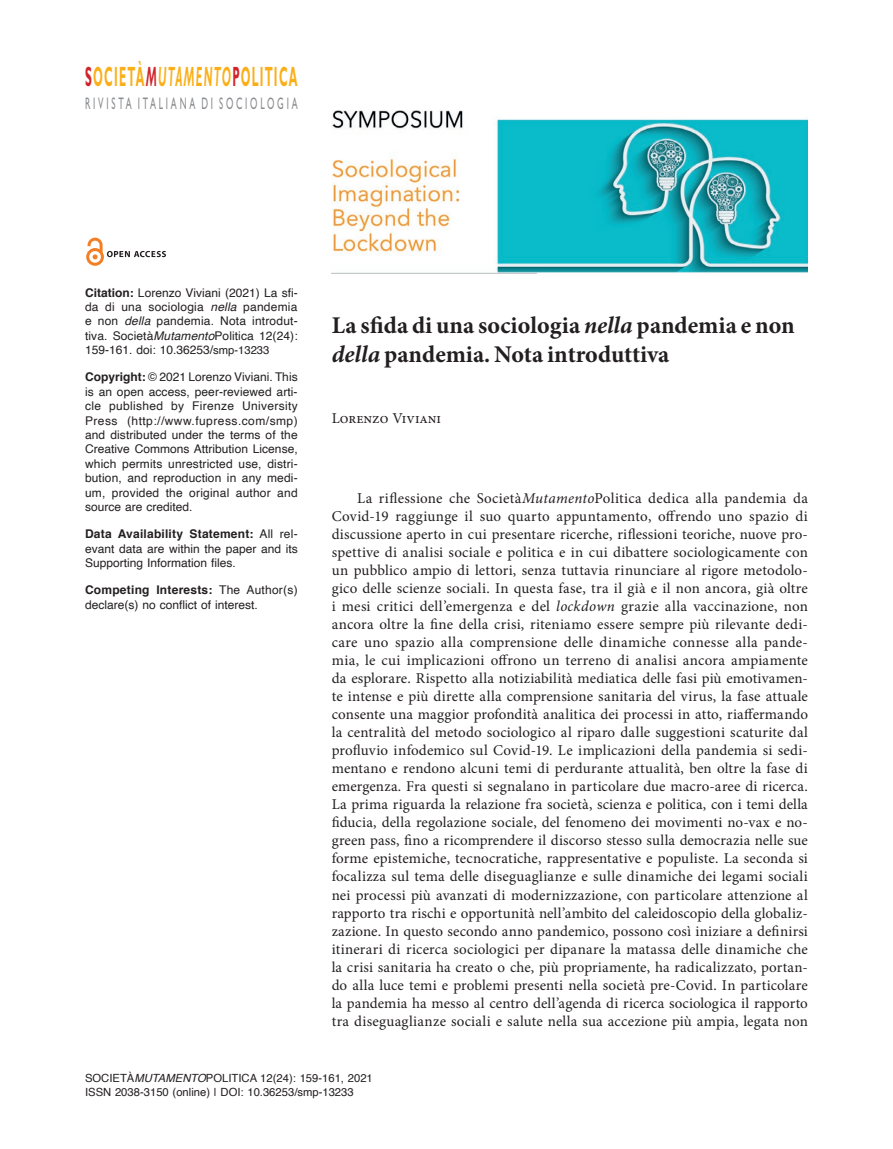
<style>
.page{position:relative;width:893px;height:1149px;background:#fff}
.page>*{position:absolute;margin:0;border:0;box-sizing:border-box;transform-origin:0 0}
.t1{font:700 27.9px "Gill Sans Std";letter-spacing:.11em;color:#faaf18;scale:.4 1}
.t2{font:700 24px/28.8px "Minion Pro";color:#231f20}
.t3{font:16.8px "Gill Sans Std";letter-spacing:.31em;color:#8a8c8f;scale:.53 1}
.t4{font:15px/18px "Minion Pro";letter-spacing:.01em;color:#231f20;text-align:justify}
.t5{font:12px/14.4px "Helvetica";color:#231f20;text-align:justify}
.t6{font:11.25px/14px "Helvetica";color:#231f20}
.s1{color:#d1232a}
.s2{font-style:italic;color:#d1232a}
.s3{font-style:italic}
.s4{font-weight:700}
.s5{font-size:11.25px}
</style>
<div class="page">
<svg style="left:86px;top:237px;width:80px;height:29px"></svg>
<img style="left:332px;top:111px;width:476px;height:162px">
<h1 class="t1" style="left:85px;top:60px;width:533px"><span class="s1">S</span>OCIETÀ<span class="s2">M</span><span class="s3">UTAMENTO</span><span class="s1">P</span>OLITICA</h1>
<p class="t3" style="left:85px;top:93px;width:403px">RIVISTA ITALIANA DI SOCIOLOGIA</p>
<p class="t5" style="left:85px;top:285px;width:214px"><span class="s4">Citation:</span> Lorenzo Viviani (2021) La sfi&shy;da di una sociologia <span class="s3">nella</span> pandemia e non <span class="s3">della</span> pandemia. Nota introdut&shy;tiva. Società<span class="s3">Mutamento</span>Politica 12(24):<br>159-161. doi: 10.36253/<span class="s5">smp-13233</span></p>
<p class="t5" style="left:85px;top:370px;width:214px"><span class="s4">Copyright:</span> © 2021 Lorenzo Viviani. This is an open access, peer-reviewed arti&shy;cle published by Firenze University Press (http://www.fupress.com/smp) and distributed under the terms of the Creative Commons Attribution License, which permits unrestricted use, distri&shy;bution, and reproduction in any medi&shy;um, provided the original author and source are credited.</p>
<p class="t5" style="left:85px;top:527px;width:214px"><span class="s4">Data Availability Statement:</span> All rel&shy;evant data are within the paper and its Supporting Information files.</p>
<p class="t5" style="left:85px;top:583px;width:214px"><span class="s4">Competing Interests:</span> The Author(s) declare(s) no conflict of interest.</p>
<h2 class="t2" style="left:332px;top:311px;width:465px">La sfida di una sociologia <span class="s3">nella</span> pandemia e non <span class="s3">della</span> pandemia. Nota introduttiva</h2>
<p class="t4" style="left:332px;top:409px;width:111px">Lorenzo Viviani</p>
<p class="t4" style="left:332px;top:489px;width:478px;text-indent:26px">La riflessione che Società<span class="s3">Mutamento</span>Politica dedica alla pandemia da Covid-19 raggiunge il suo quarto appuntamento, offrendo uno spazio di discussione aperto in cui presentare ricerche, riflessioni teoriche, nuove pro&shy;spettive di analisi sociale e politica e in cui dibattere sociologicamente con un pubblico ampio di lettori, senza tuttavia rinunciare al rigore metodolo&shy;gico delle scienze sociali. In questa fase, tra il già e il non ancora, già oltre i mesi critici dell’emergenza e del <span class="s3">lockdown</span> grazie alla vaccinazione, non ancora oltre la fine della crisi, riteniamo essere sempre più rilevante dedi&shy;care uno spazio alla comprensione delle dinamiche connesse alla pande&shy;mia, le cui implicazioni offrono un terreno di analisi ancora ampiamente da esplorare. Rispetto alla notiziabilità mediatica delle fasi più emotivamen&shy;te intense e più dirette alla comprensione sanitaria del virus, la fase attuale consente una maggior profondità analitica dei processi in atto, riaffermando la centralità del metodo sociologico al riparo dalle suggestioni scaturite dal profluvio infodemico sul Covid-19. Le implicazioni della pandemia si sedi&shy;mentano e rendono alcuni temi di perdurante attualità, ben oltre la fase di emergenza. Fra questi si segnalano in particolare due macro-aree di ricerca.<br>La prima riguarda la relazione fra società, scienza e politica, con i temi della fiducia, della regolazione sociale, del fenomeno dei movimenti no-vax e no&shy;green pass, fino a ricomprendere il discorso stesso sulla democrazia nelle sue forme epistemiche, tecnocratiche, rappresentative e populiste. La seconda si focalizza sul tema delle diseguaglianze e sulle dinamiche dei legami sociali nei processi più avanzati di modernizzazione, con particolare attenzione al rapporto tra rischi e opportunità nell’ambito del caleidoscopio della globaliz&shy;zazione. In questo secondo anno pandemico, possono così iniziare a definirsi itinerari di ricerca sociologici per dipanare la matassa delle dinamiche che la crisi sanitaria ha creato o che, più propriamente, ha radicalizzato, portan&shy;do alla luce temi e problemi presenti nella società pre-Covid. In particolare la pandemia ha messo al centro dell’agenda di ricerca sociologica il rapporto tra diseguaglianze sociali e salute nella sua accezione più ampia, legata non</p>
<p class="t6" style="left:85px;top:1071px;width:289px">SOCIETÀ<span class="s3">MUTAMENTO</span>POLITICA 12(24): 159-161, 2021<br>ISSN 2038-3150 (online) | DOI: 10.36253/smp-13233</p>
</div>
